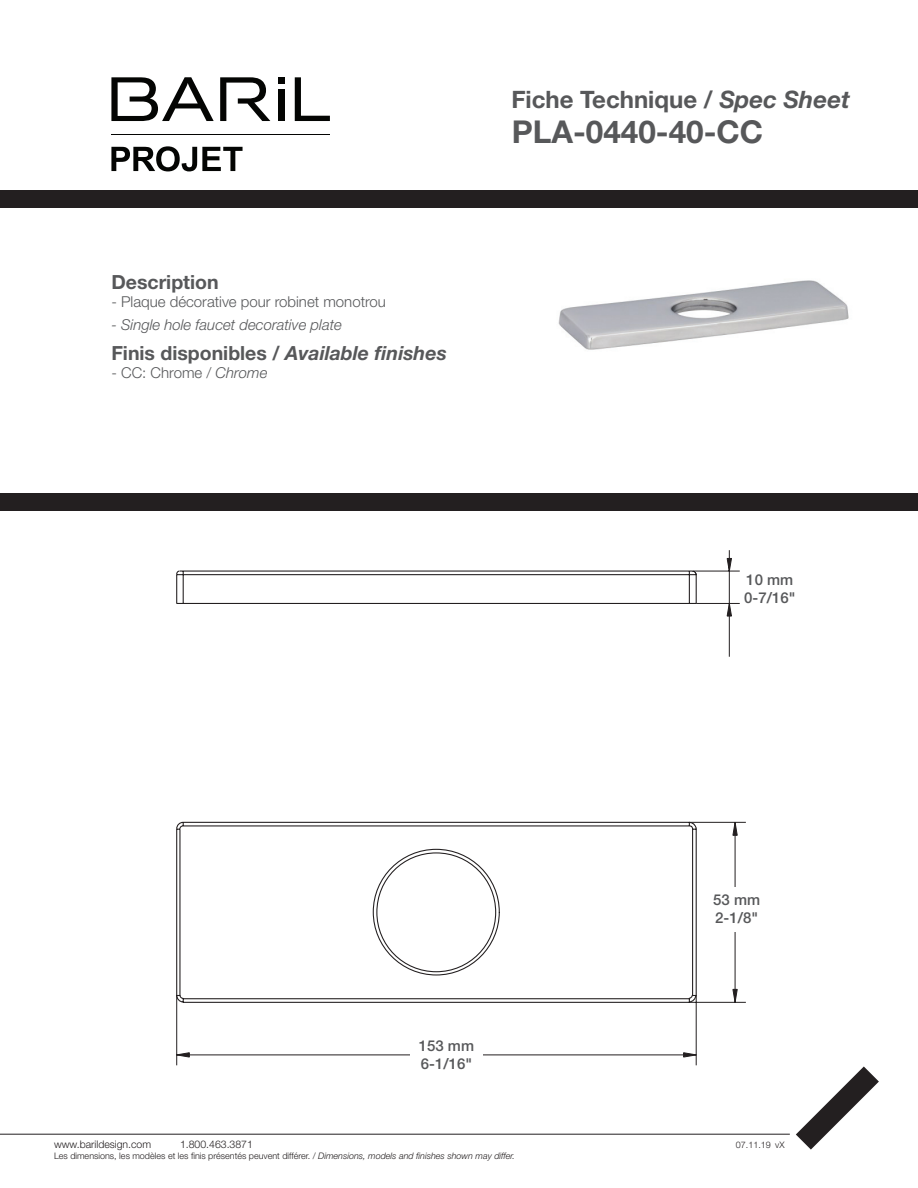
<style>
.page{position:relative;width:918px;height:1188px;background:#fff}
.page>*{position:absolute;margin:0;border:0;box-sizing:border-box;transform-origin:0 0}
.t1{font:700 31.5px "Helvetica Neue LT Std";color:#57585a}
.t2{font:700 24px "Helvetica Neue LT Std";color:#57585a}
.t3{font:700 19.5px "Helvetica Neue LT Std";color:#57585a}
.t4{font:300 15px "Helvetica Neue LT Std";color:#57585a}
.t5{font:500 15px "Helvetica Neue LT Std";color:#57585a}
.t6{font:italic 300 15px "Helvetica Neue LT Std";color:#57585a}
.t7{font:300 10.5px "Helvetica Neue LT Std";color:#231f20}
.t8{font:300 9px "Helvetica Neue LT Std";color:#231f20}
.s1{font-style:italic}
</style>
<div class="page">
<hr style="left:0;top:1134px;width:790px;height:1px;background:#231f20">
<svg style="left:796px;top:1066px;width:83px;height:84px"></svg>
<hr style="left:111px;top:134px;width:219px;height:1px;background:#040503">
<div style="left:278px;top:77px;width:6px;height:7px;background:#040503"></div>
<div style="left:278px;top:90px;width:6px;height:31px;background:#040503"></div>
<svg style="left:295px;top:77px;width:35px;height:44px"></svg>
<svg style="left:220px;top:77px;width:50px;height:44px"></svg>
<svg style="left:111px;top:77px;width:103px;height:44px"></svg>
<svg style="left:111px;top:146px;width:132px;height:25px"></svg>
<div style="left:0;top:190px;width:918px;height:17px;background:#231f20"></div>
<div style="left:0;top:493px;width:918px;height:17px;background:#231f20"></div>
<svg style="left:176px;top:550px;width:570px;height:516px"></svg>
<svg style="left:176px;top:570px;width:522px;height:433px"></svg>
<div style="left:744px;top:572px;width:52px;height:32px;background:#fff"></div>
<div style="left:700px;top:887px;width:73px;height:44px;background:#fff"></div>
<div style="left:410px;top:1033px;width:73px;height:44px;background:#fff"></div>
<img style="left:558px;top:280px;width:291px;height:70px">
<h2 class="t2" style="left:511px;top:85px;width:340px">Fiche Technique / <span class="s1">Spec Sheet</span></h2>
<p class="t3" style="left:111px;top:270px;width:109px">Description</p>
<p class="t4" style="left:111px;top:293px;width:276px">- Plaque décorative pour robinet monotrou</p>
<p class="t6" style="left:111px;top:316px;width:232px">- Single hole faucet decorative plate</p>
<p class="t3" style="left:111px;top:341px;width:337px">Finis disponibles / <span class="s1">Available finishes</span></p>
<p class="t4" style="left:111px;top:363px;width:158px">- CC: Chrome / <span class="s1">Chrome</span></p>
<p class="t1" style="left:512px;top:113px;width:253px">PLA-0440-40-CC</p>
<p class="t5" style="left:746px;top:570px;width:48px">10 mm</p>
<p class="t5" style="left:744px;top:588px;width:53px">0-7/16"</p>
<p class="t5" style="left:419px;top:1037px;width:57px">153 mm</p>
<p class="t5" style="left:421px;top:1055px;width:53px">6-1/16"</p>
<p class="t5" style="left:713px;top:891px;width:48px">53 mm</p>
<p class="t5" style="left:715px;top:909px;width:44px">2-1/8"</p>
<p class="t7" style="left:54px;top:1138px;width:99px">www.barildesign.com</p>
<p class="t7" style="left:180px;top:1138px;width:74px">1.800.463.3871</p>
<p class="t8" style="left:736px;top:1139px;width:37px">07.11.19</p>
<p class="t8" style="left:54px;top:1150px;width:463px">Les dimensions, les modèles et les finis présentés peuvent différer. / <span class="s1">Dimensions, models and finishes shown may differ.</span></p>
<p class="t8" style="left:775px;top:1140px;width:11px">vX</p>
</div>
